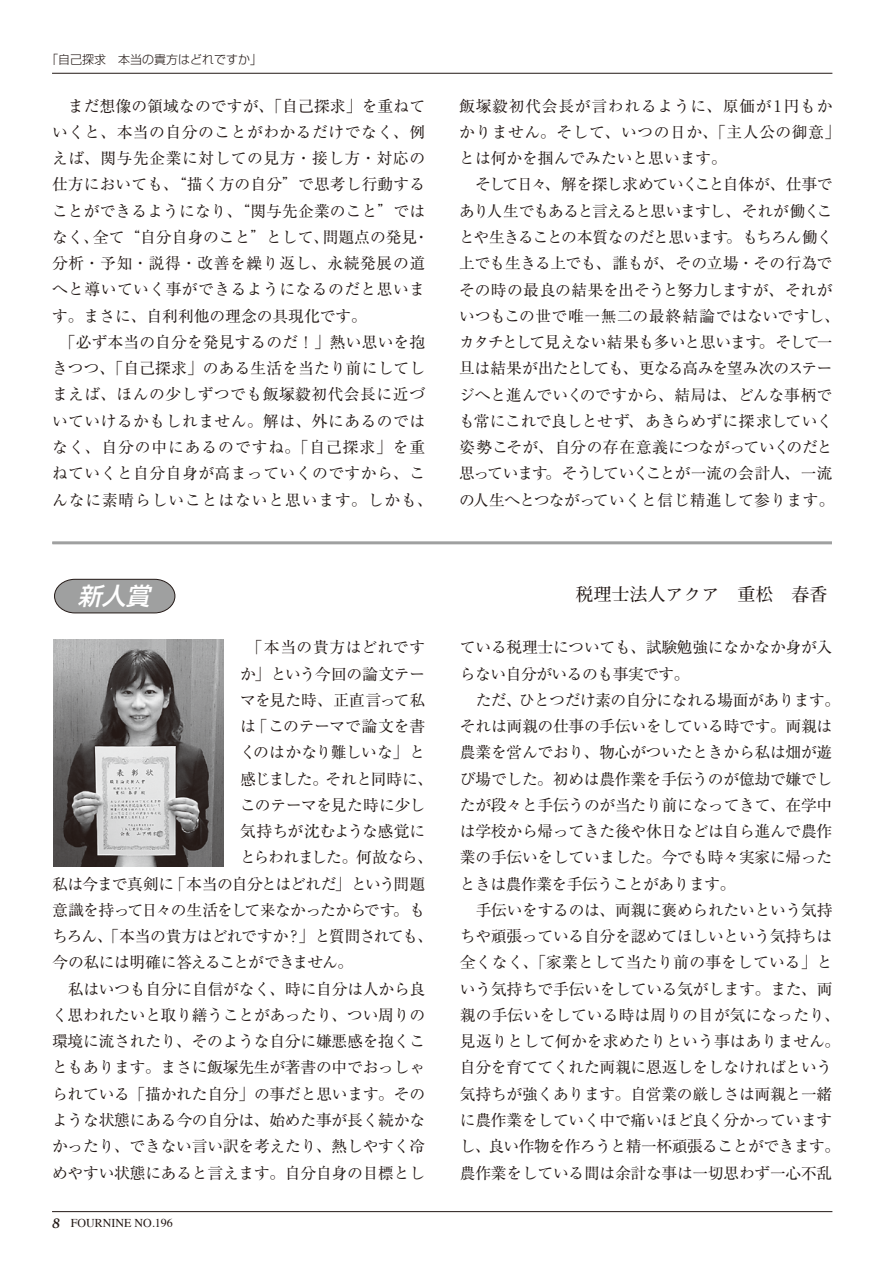
<style>
.page{position:relative;width:893px;height:1263px;background:#fff}
.page>*{position:absolute;margin:0;border:0;box-sizing:border-box;transform-origin:0 0}
.t1{font:italic 500 24px "Shin Go Pro";color:#fff}
.t2{font:700 18px "Futo Min A101 Pro";color:#221815}
.t3{font:15.75px/26.2px "Ryumin Pro";letter-spacing:-.015em;color:#221815;text-align:center}
.t4{font:15.75px "Ryumin Pro";letter-spacing:.01em;color:#221815}
.t5{font:15.75px/26.2px "Ryumin Pro";letter-spacing:.035em;color:#221815}
.t6{font:15.75px "Ryumin Pro";letter-spacing:.03em;color:#221815}
.t7{font:15.75px "Ryumin Pro";letter-spacing:-.045em;color:#221815}
.t8{font:15.75px "Ryumin Pro";letter-spacing:-.035em;color:#221815}
.t9{font:15.75px "Ryumin Pro";letter-spacing:.04em;color:#221815}
.t10{font:15.75px "Ryumin Pro";letter-spacing:.06em;color:#221815}
.t11{font:15.75px "Ryumin Pro";letter-spacing:.055em;color:#221815}
.t12{font:15.75px "Ryumin Pro";letter-spacing:-.055em;color:#221815}
.t13{font:15.75px "Ryumin Pro";letter-spacing:-.06em;color:#221815}
.t14{font:15.75px "Ryumin Pro";letter-spacing:.045em;color:#221815}
.t15{font:300 12px "Shin Go Pro";color:#221815}
.t16{font:12px "Times";color:#221815}
.s1{font-family:"Giovanni";font-weight:700;font-style:italic;font-size:15px}
</style>
<div class="page">
<hr style="left:52px;top:1211px;width:780px;height:1px;background:#221815">
<hr style="left:52px;top:542px;width:779px;height:2px;background:#9fa0a0">
<svg style="left:54px;top:579px;width:121px;height:34px"></svg>
<img style="left:53px;top:639px;width:170px;height:228px">
<hr style="left:52px;top:73px;width:780px;height:1px;background:#221815">
<p class="t15" style="left:46px;top:49px;width:217px">「自己探求　本当の貴方はどれですか」</p>
<p class="t4" style="left:68px;top:93px;width:359px">まだ想像の領域なのですが、「自己探求」を重ねて</p>
<p class="t5" style="left:52px;top:118px;width:375px">いくと、本当の自分のことがわかるだけでなく、例</p>
<p class="t5" style="left:52px;top:144px;width:375px">えば、関与先企業に対しての見方・接し方・対応の</p>
<p class="t4" style="left:52px;top:172px;width:375px">仕方においても、“描く方の自分”で思考し行動する</p>
<p class="t4" style="left:52px;top:198px;width:375px">ことができるようになり、“関与先企業のこと”では</p>
<p class="t3" style="left:52px;top:223px;width:379px">なく、全て“自分自身のこと”として、問題点の発見・</p>
<p class="t9" style="left:52px;top:251px;width:375px">分析・予知・説得・改善を繰り返し、永続発展の道</p>
<p class="t6" style="left:52px;top:277px;width:374px">へと導いていく事ができるようになるのだと思いま</p>
<p class="t3" style="left:52px;top:302px;width:316px">す。まさに、自利利他の理念の具現化です。</p>
<p class="t4" style="left:60px;top:330px;width:367px">「必ず本当の自分を発見するのだ！」熱い思いを抱</p>
<p class="t4" style="left:52px;top:356px;width:375px">きつつ、「自己探求」のある生活を当たり前にしてし</p>
<p class="t6" style="left:52px;top:382px;width:375px">まえば、ほんの少しずつでも飯塚毅初代会長に近づ</p>
<p class="t6" style="left:52px;top:408px;width:375px">いていけるかもしれません。解は、外にあるのでは</p>
<p class="t10" style="left:52px;top:435px;width:375px">なく、自分の中にあるのですね。「自己探求」を重</p>
<p class="t6" style="left:52px;top:461px;width:375px">ねていくと自分自身が高まっていくのですから、こ</p>
<p class="t11" style="left:52px;top:487px;width:382px">んなに素晴らしいことはないと思います。しかも、</p>
<h1 class="t1" style="left:78px;top:576px;width:81px">新人賞</h1>
<p class="t14" style="left:247px;top:635px;width:180px">「本当の貴方はどれです</p>
<p class="t3" style="left:240px;top:659px;width:186px">か」という今回の論文テー</p>
<p class="t3" style="left:240px;top:686px;width:186px">マを見た時、正直言って私</p>
<p class="t3" style="left:240px;top:712px;width:186px">は「このテーマで論文を書</p>
<p class="t3" style="left:240px;top:738px;width:186px">くのはかなり難しいな」と</p>
<p class="t12" style="left:240px;top:766px;width:194px">感じました。それと同時に、</p>
<p class="t3" style="left:240px;top:791px;width:186px">このテーマを見た時に少し</p>
<p class="t3" style="left:240px;top:817px;width:186px">気持ちが沈むような感覚に</p>
<p class="t13" style="left:240px;top:845px;width:194px">とらわれました。何故なら、</p>
<p class="t7" style="left:52px;top:871px;width:375px">私は今まで真剣に「本当の自分とはどれだ」という問題</p>
<p class="t8" style="left:52px;top:898px;width:375px">意識を持って日々の生活をして来なかったからです。も</p>
<p class="t7" style="left:52px;top:924px;width:382px">ちろん、「本当の貴方はどれですか？」と質問されても、</p>
<p class="t7" style="left:52px;top:950px;width:303px">今の私には明確に答えることができません。</p>
<p class="t3" style="left:68px;top:974px;width:359px">私はいつも自分に自信がなく、時に自分は人から良</p>
<p class="t3" style="left:52px;top:1001px;width:375px">く思われたいと取り繕うことがあったり、つい周りの</p>
<p class="t3" style="left:52px;top:1027px;width:375px">環境に流されたり、そのような自分に嫌悪感を抱くこ</p>
<p class="t3" style="left:52px;top:1053px;width:375px">ともあります。まさに飯塚先生が著書の中でおっしゃ</p>
<p class="t3" style="left:52px;top:1080px;width:375px">られている「描かれた自分」の事だと思います。その</p>
<p class="t3" style="left:52px;top:1106px;width:375px">ような状態にある今の自分は、始めた事が長く続かな</p>
<p class="t3" style="left:52px;top:1132px;width:375px">かったり、できない言い訳を考えたり、熱しやすく冷</p>
<p class="t3" style="left:52px;top:1158px;width:375px">めやすい状態にあると言えます。自分自身の目標とし</p>
<p class="t16" style="left:52px;top:1212px;width:122px"><span class="s1">8</span> FOURNINE NO.196</p>
<p class="t5" style="left:459px;top:92px;width:382px">飯塚毅初代会長が言われるように、原価が1円もかかりません。そして、いつの日か、「主人公の御意」とは何かを掴んでみたいと思います。</p>
<p class="t3" style="left:459px;top:170px;width:383px">そして日々、解を探し求めていくこと自体が、仕事で<br>あり人生でもあると言えると思いますし、それが働くことや生きることの本質なのだと思います。もちろん働く上でも生きる上でも、誰もが、その立場・その行為でその時の最良の結果を出そうと努力しますが、それがいつもこの世で唯一無二の最終結論ではないですし、カタチとして見えない結果も多いと思います。そして一旦は結果が出たとしても、更なる高みを望み次のステージへと進んでいくのですから、結局は、どんな事柄でも常にこれで良しとせず、あきらめずに探求していく姿勢こそが、自分の存在意義につながっていくのだと思っています。そうしていくことが一流の会計人、一流の人生へとつながっていくと信じ精進して参ります。</p>
<p class="t2" style="left:575px;top:580px;width:253px">税理士法人アクア　重松　春香</p>
<p class="t3" style="left:460px;top:633px;width:374px;text-align:left">ている税理士についても、試験勉強になかなか身が入らない自分がいるのも事実です。</p>
<p class="t3" style="left:460px;top:686px;width:382px;text-align:left;text-indent:16px">ただ、ひとつだけ素の自分になれる場面があります。それは両親の仕事の手伝いをしている時です。両親は農業を営んでおり、物心がついたときから私は畑が遊び場でした。初めは農作業を手伝うのが億劫で嫌でしたが段々と手伝うのが当たり前になってきて、在学中は学校から帰ってきた後や休日などは自ら進んで農作業の手伝いをしていました。今でも時々実家に帰ったときは農作業を手伝うことがあります。</p>
<p class="t3" style="left:460px;top:896px;width:382px">手伝いをするのは、両親に褒められたいという気持<br>ちや頑張っている自分を認めてほしいという気持ちは全くなく、「家業として当たり前の事をしている」という気持ちで手伝いをしている気がします。また、両親の手伝いをしている時は周りの目が気になったり、見返りとして何かを求めたりという事はありません。自分を育ててくれた両親に恩返しをしなければという気持ちが強くあります。自営業の厳しさは両親と一緒に農作業をしていく中で痛いほど良く分かっていますし、良い作物を作ろうと精一杯頑張ることができます。農作業をしている間は余計な事は一切思わず一心不乱</p>
</div>
